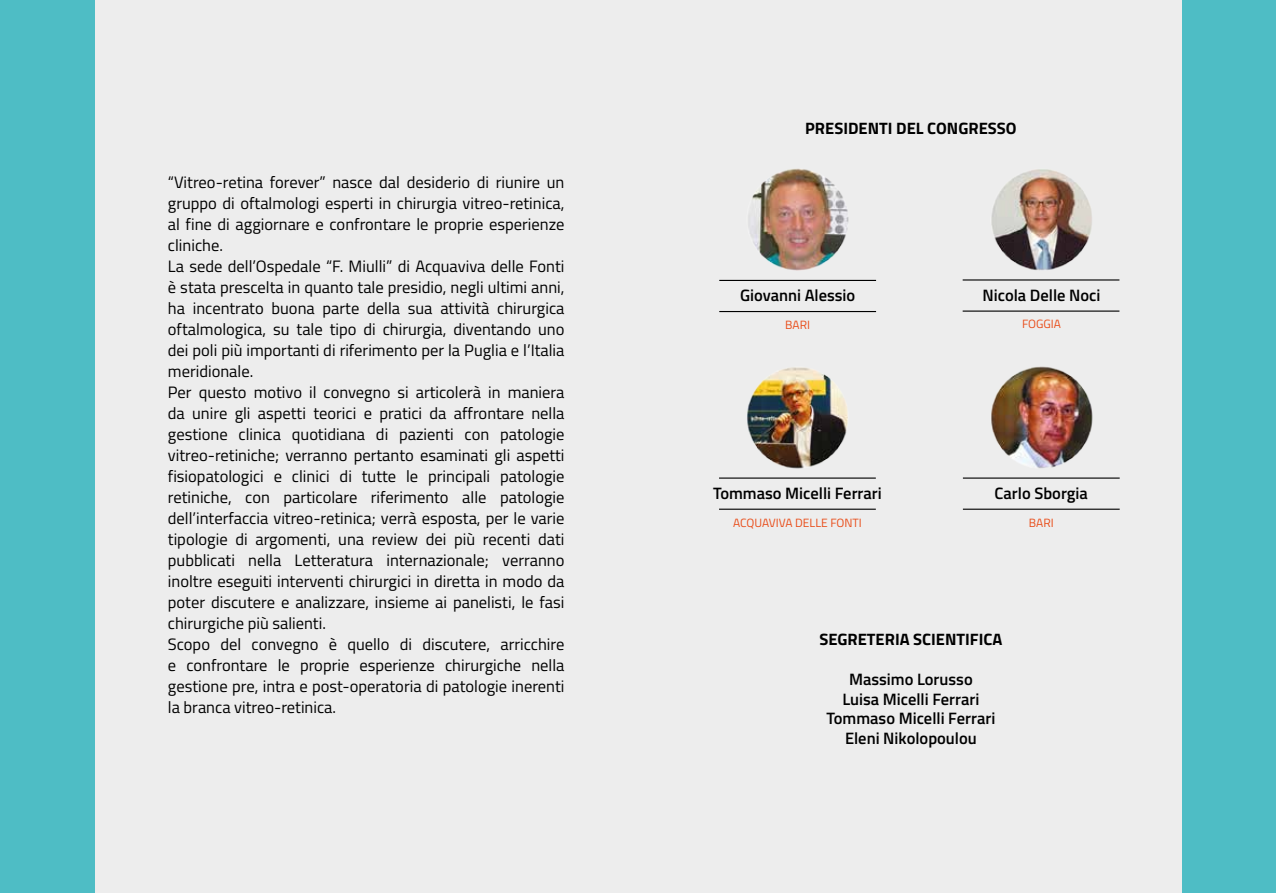
<style>
.page{position:relative;width:1276px;height:893px;background:#ededed}
.page>*{position:absolute;margin:0;border:0;box-sizing:border-box;transform-origin:0 0}
.t1{font:16.5px/21px "Titillium";color:#000}
.t2{font:600 16.5px/19.8px "Titillium";color:#000;text-align:center}
.t3{font:700 16.5px "Titillium";color:#000}
.t4{font:12px "Titillium";color:#e94e1b}
</style>
<div class="page">
<div style="left:0;top:0;width:94px;height:893px;background:#4ebdc5"></div>
<div style="left:1182px;top:0;width:94px;height:893px;background:#4ebdc5"></div>
<hr style="left:962px;top:279px;width:157px;height:2px;background:#000">
<hr style="left:962px;top:311px;width:157px;height:1px;background:#000">
<hr style="left:719px;top:477px;width:157px;height:2px;background:#000">
<hr style="left:719px;top:509px;width:157px;height:1px;background:#000">
<img style="left:747px;top:367px;width:101px;height:102px">
<hr style="left:963px;top:477px;width:156px;height:2px;background:#000">
<hr style="left:963px;top:509px;width:156px;height:1px;background:#000">
<img style="left:991px;top:366px;width:102px;height:102px">
<img style="left:991px;top:169px;width:101px;height:101px">
<hr style="left:719px;top:280px;width:157px;height:1px;background:#000">
<hr style="left:719px;top:311px;width:157px;height:1px;background:#000">
<img style="left:749px;top:168px;width:100px;height:103px">
<p class="t1" style="left:168px;top:171px;width:398px">“Vitreo-retina forever” nasce dal desiderio di riunire un gruppo di oftalmologi esperti in chirurgia vitreo-retinica, al fine di aggiornare e confrontare le proprie esperienze cliniche.<br>La sede dell’Ospedale “F. Miulli” di Acquaviva delle Fonti è stata prescelta in quanto tale presidio, negli ultimi anni, ha incentrato buona parte della sua attività chirurgica oftalmologica, su tale tipo di chirurgia, diventando uno dei poli più importanti di riferimento per la Puglia e l’Italia meridionale.<br>Per questo motivo il convegno si articolerà in maniera da unire gli aspetti teorici e pratici da affrontare nella gestione clinica quotidiana di pazienti con patologie vitreo-retiniche; verranno pertanto esaminati gli aspetti fisiopatologici e clinici di tutte le principali patologie retiniche, con particolare riferimento alle patologie dell’interfaccia vitreo-retinica; verrà esposta, per le varie tipologie di argomenti, una review dei più recenti dati pubblicati nella Letteratura internazionale; verranno inoltre eseguiti interventi chirurgici in diretta in modo da poter discutere e analizzare, insieme ai panelisti, le fasi chirurgiche più salienti.<br>Scopo del convegno è quello di discutere, arricchire e confrontare le proprie esperienze chirurgiche nella gestione pre, intra e post-operatoria di patologie inerenti la branca vitreo-retinica.</p>
<p class="t3" style="left:805px;top:116px;width:213px">PRESIDENTI DEL CONGRESSO</p>
<p class="t2" style="left:740px;top:285px;width:117px">Giovanni Alessio</p>
<p class="t4" style="left:785px;top:316px;width:26px">BARI</p>
<p class="t2" style="left:713px;top:482px;width:170px">Tommaso Micelli Ferrari</p>
<p class="t4" style="left:733px;top:513px;width:130px">ACQUAVIVA DELLE FONTI</p>
<p class="t2" style="left:982px;top:284px;width:119px">Nicola Delle Noci</p>
<p class="t4" style="left:1022px;top:315px;width:40px">FOGGIA</p>
<p class="t2" style="left:994px;top:482px;width:95px">Carlo Sborgia</p>
<p class="t4" style="left:1029px;top:513px;width:26px">BARI</p>
<p class="t3" style="left:819px;top:627px;width:184px">SEGRETERIA SCIENTIFICA</p>
<p class="t2" style="left:826px;top:668px;width:170px">Massimo Lorusso<br>Luisa Micelli Ferrari<br>Tommaso Micelli Ferrari<br>Eleni Nikolopoulou</p>
</div>
